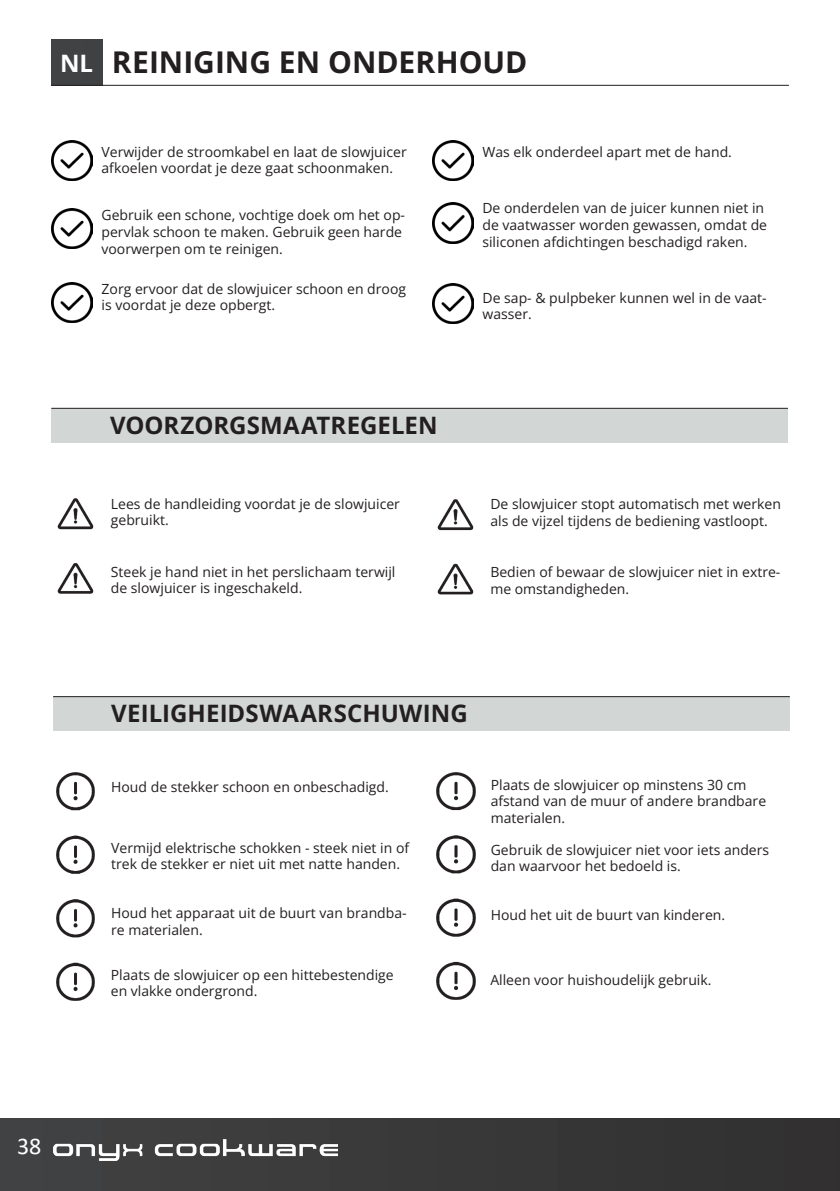
<style>
.page{position:relative;width:840px;height:1191px;background:#fff}
.page>*{position:absolute;margin:0;border:0;box-sizing:border-box;transform-origin:0 0}
.t1{font:30px "Open Sans";color:#231f20}
.t2{font:24px "Open Sans";color:#231f20}
.t3{font:24px "Calibri";color:#fff}
.t4{font:24px "Open Sans";color:#fff}
.t5{font:14px/16.8px "Open Sans";color:#231f20}
</style>
<div class="page">
<div style="left:0;top:1119px;width:839px;height:72px;background:#383839"></div>
<div style="left:51px;top:40px;width:51px;height:45px;background:#414243"></div>
<img style="left:54px;top:1139px;width:283px;height:21px">
<hr style="left:51px;top:85px;width:737px;height:1px;background:#231f20">
<img style="left:52px;top:140px;width:40px;height:41px">
<img style="left:52px;top:208px;width:40px;height:41px">
<img style="left:52px;top:282px;width:40px;height:40px">
<img style="left:432px;top:140px;width:41px;height:41px">
<img style="left:432px;top:203px;width:41px;height:40px">
<img style="left:432px;top:283px;width:41px;height:41px">
<div style="left:51px;top:408px;width:736px;height:35px;background:#d2d7d6"></div>
<div style="left:53px;top:696px;width:736px;height:35px;background:#d2d7d6"></div>
<img style="left:57px;top:498px;width:37px;height:96px">
<img style="left:437px;top:499px;width:37px;height:96px">
<img style="left:56px;top:773px;width:38px;height:227px">
<img style="left:436px;top:772px;width:39px;height:227px">
<hr style="left:53px;top:696px;width:736px;height:1px;background:#231f20">
<hr style="left:51px;top:408px;width:736px;height:1px;background:#231f20">
<p class="t4" style="left:60px;top:47px;width:35px">NL</p>
<p class="t1" style="left:112px;top:42px;width:417px">REINIGING EN ONDERHOUD</p>
<p class="t5" style="left:101px;top:144px;width:306px;line-height:16px">Verwijder de stroomkabel en laat de slowjuicer afkoelen voordat je deze gaat schoonmaken.</p>
<p class="t5" style="left:101px;top:206px;width:305px">Gebruik een schone, vochtige doek om het op&shy;pervlak schoon te maken. Gebruik geen harde voorwerpen om te reinigen.</p>
<p class="t5" style="left:102px;top:281px;width:306px;line-height:16px">Zorg ervoor dat de slowjuicer schoon en droog is voordat je deze opbergt.</p>
<p class="t2" style="left:110px;top:408px;width:329px">VOORZORGSMAATREGELEN</p>
<p class="t5" style="left:111px;top:495px;width:290px">Lees de handleiding voordat je de slowjuicer gebruikt.</p>
<p class="t5" style="left:111px;top:563px;width:286px">Steek je hand niet in het perslichaam terwijl de slowjuicer is ingeschakeld.</p>
<p class="t5" style="left:482px;top:144px;width:251px">Was elk onderdeel apart met de hand.</p>
<p class="t5" style="left:482px;top:199px;width:286px">De onderdelen van de juicer kunnen niet in de vaatwasser worden gewassen, omdat de siliconen afdichtingen beschadigd raken.</p>
<p class="t5" style="left:482px;top:289px;width:285px;line-height:16px">De sap- &amp; pulpbeker kunnen wel in de vaat&shy;wasser.</p>
<p class="t5" style="left:490px;top:495px;width:292px">De slowjuicer stopt automatisch met werken als de vijzel tijdens de bediening vastloopt.</p>
<p class="t5" style="left:490px;top:563px;width:291px">Bedien of bewaar de slowjuicer niet in extre&shy;me omstandigheden.</p>
<p class="t2" style="left:111px;top:697px;width:358px">VEILIGHEIDSWAARSCHUWING</p>
<p class="t5" style="left:111px;top:778px;width:279px">Houd de stekker schoon en onbeschadigd.</p>
<p class="t5" style="left:111px;top:838px;width:299px">Vermijd elektrische schokken - steek niet in of trek de stekker er niet uit met natte handen.</p>
<p class="t5" style="left:111px;top:904px;width:297px">Houd het apparaat uit de buurt van brandba&shy;re materialen.</p>
<p class="t5" style="left:490px;top:775px;width:277px">Plaats de slowjuicer op minstens 30 cm afstand van de muur of andere brandbare materialen.</p>
<p class="t5" style="left:490px;top:840px;width:280px">Gebruik de slowjuicer niet voor iets anders dan waarvoor het bedoeld is.</p>
<p class="t5" style="left:490px;top:906px;width:236px">Houd het uit de buurt van kinderen.</p>
<p class="t5" style="left:111px;top:965px;width:284px">Plaats de slowjuicer op een hittebestendige en vlakke ondergrond.</p>
<p class="t5" style="left:490px;top:971px;width:222px">Alleen voor huishoudelijk gebruik.</p>
<h2 class="t3" style="left:17px;top:1129px;width:26px">38</h2>
</div>
